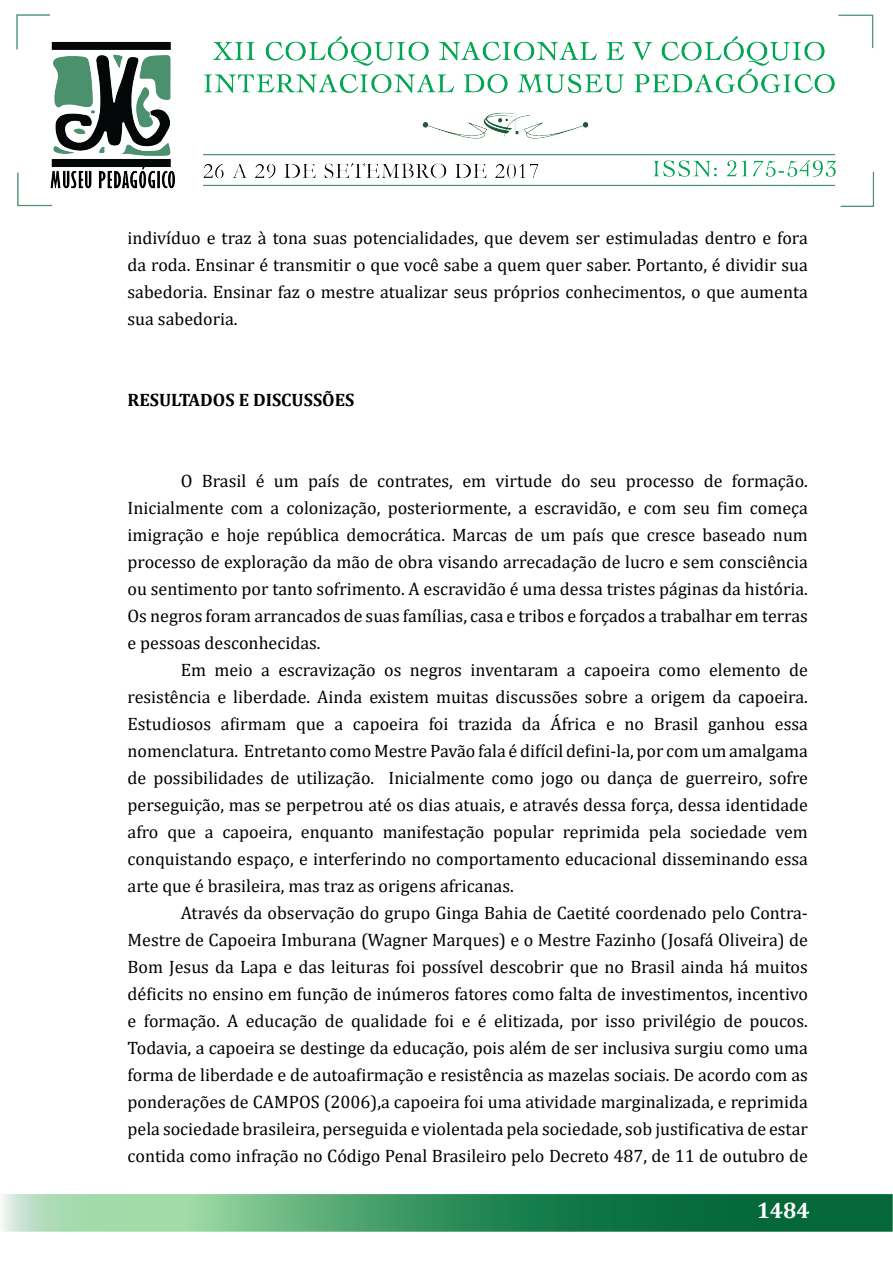
<style>
.page{position:relative;width:893px;height:1263px;background:#fff}
.page>*{position:absolute;margin:0;border:0;box-sizing:border-box;transform-origin:0 0}
.t1{font:700 22.5px "Cambria";color:#fff}
.t2{font:18px/27px "Cambria";color:#000;text-align:justify}
.t3{font:700 18px "Cambria";color:#000}
</style>
<div class="page">
<img style="left:2px;top:14px;width:890px;height:1218px">
<p class="t2" style="left:128px;top:224px;width:682px">indivíduo e traz à tona suas potencialidades, que devem ser estimuladas dentro e fora da roda. Ensinar é transmitir o que você sabe a quem quer saber. Portanto, é dividir sua sabedoria. Ensinar faz o mestre atualizar seus próprios conhecimentos, o que aumenta sua sabedoria.</p>
<p class="t3" style="left:128px;top:387px;width:228px">RESULTADOS E DISCUSSÕES</p>
<p class="t2" style="left:128px;top:467px;width:682px;text-indent:53px">O Brasil é um país de contrates, em virtude do seu processo de formação.<br>Inicialmente com a colonização, posteriormente, a escravidão, e com seu fim começa imigração e hoje república democrática. Marcas de um país que cresce baseado num processo de exploração da mão de obra visando arrecadação de lucro e sem consciência ou sentimento por tanto sofrimento. A escravidão é uma dessa tristes páginas da história.<br>Os negros foram arrancados de suas famílias, casa e tribos e forçados a trabalhar em terras e pessoas desconhecidas.</p>
<p class="t2" style="left:128px;top:656px;width:682px;text-indent:53px">Em meio a escravização os negros inventaram a capoeira como elemento de resistência e liberdade. Ainda existem muitas discussões sobre a origem da capoeira.<br>Estudiosos afirmam que a capoeira foi trazida da África e no Brasil ganhou essa nomenclatura. Entretanto como Mestre Pavão fala é difícil defini-la, por com um amalgama de possibilidades de utilização. Inicialmente como jogo ou dança de guerreiro, sofre perseguição, mas se perpetrou até os dias atuais, e através dessa força, dessa identidade afro que a capoeira, enquanto manifestação popular reprimida pela sociedade vem conquistando espaço, e interferindo no comportamento educacional disseminando essa arte que é brasileira, mas traz as origens africanas.</p>
<p class="t2" style="left:128px;top:899px;width:682px;text-indent:53px">Através da observação do grupo Ginga Bahia de Caetité coordenado pelo Contra-Mestre de Capoeira Imburana (Wagner Marques) e o Mestre Fazinho (Josafá Oliveira) de Bom Jesus da Lapa e das leituras foi possível descobrir que no Brasil ainda há muitos déficits no ensino em função de inúmeros fatores como falta de investimentos, incentivo e formação. A educação de qualidade foi e é elitizada, por isso privilégio de poucos.<br>Todavia, a capoeira se destinge da educação, pois além de ser inclusiva surgiu como uma forma de liberdade e de autoafirmação e resistência as mazelas sociais. De acordo com as ponderações de CAMPOS (2006),a capoeira foi uma atividade marginalizada, e reprimida pela sociedade brasileira, perseguida e violentada pela sociedade, sob justificativa de estar contida como infração no Código Penal Brasileiro pelo Decreto 487, de 11 de outubro de</p>
<p class="t1" style="left:757px;top:1195px;width:55px">1484</p>
</div>
